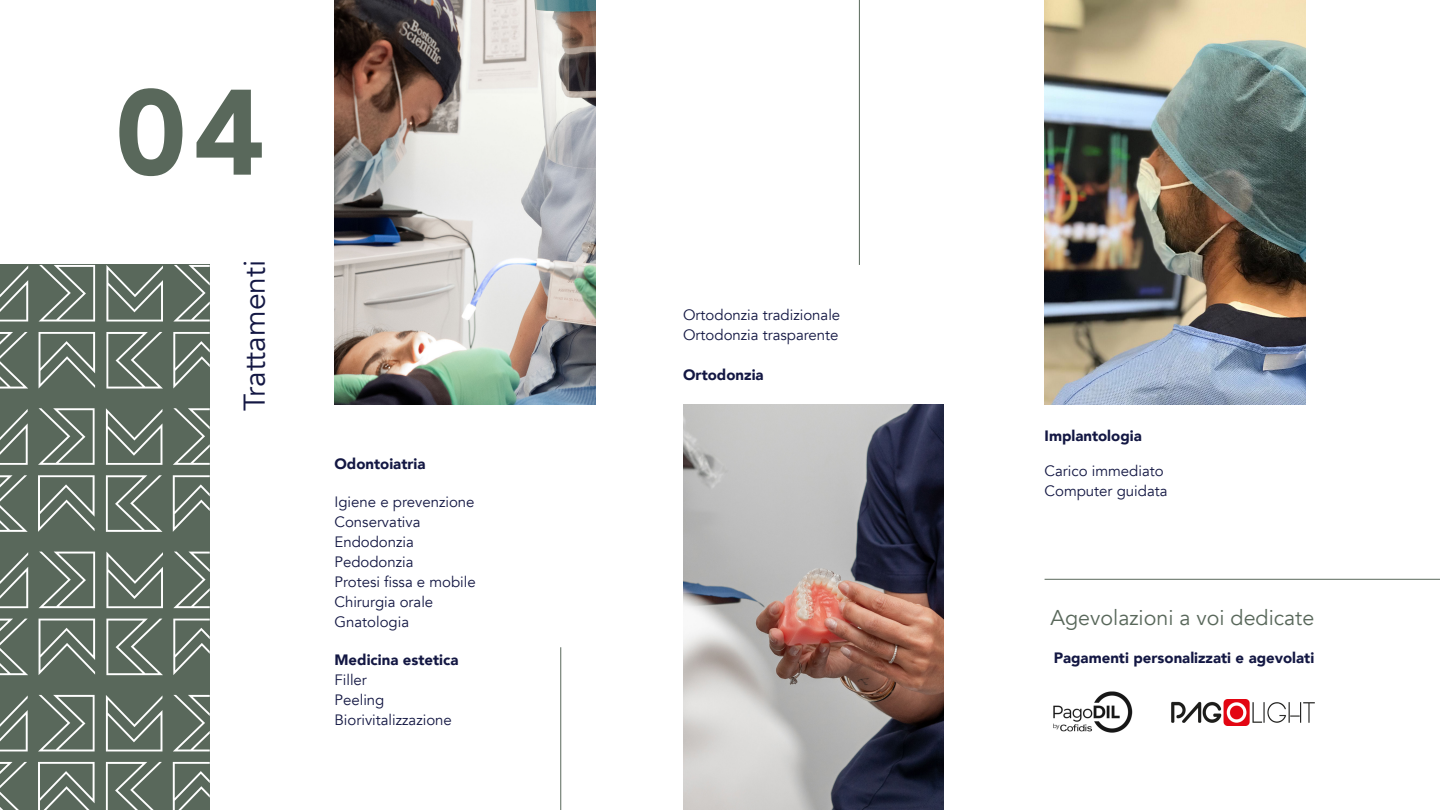
<style>
.page{position:relative;width:1440px;height:810px;background:#fff}
.page>*{position:absolute;margin:0;border:0;box-sizing:border-box;transform-origin:0 0}
.t1{font:900 120px "Avenir";color:#59685b}
.t2{font:30px "Avenir";color:#131743}
.t3{font:21.4px "Avenir";color:#59685b}
.t4{font:15px "Avenir";color:#131743}
.t5{font:900 15px "Avenir";color:#131743}
</style>
<div class="page">
<img style="left:334px;top:0;width:261px;height:405px">
<img style="left:683px;top:405px;width:261px;height:405px">
<img style="left:1045px;top:0;width:260px;height:405px">
<hr style="left:560px;top:647px;width:1px;height:163px;background:#59685b">
<hr style="left:859px;top:0;width:1px;height:265px;background:#59685b">
<hr style="left:1045px;top:579px;width:395px;height:1px;background:#59685b">
<div style="left:0;top:265px;width:210px;height:545px;background:#59685b"></div>
<svg style="left:0;top:266px;width:28px;height:55px"></svg>
<svg style="left:39px;top:265px;width:56px;height:56px"></svg>
<svg style="left:0;top:332px;width:28px;height:56px"></svg>
<svg style="left:39px;top:332px;width:56px;height:56px"></svg>
<svg style="left:106px;top:265px;width:57px;height:56px"></svg>
<svg style="left:174px;top:265px;width:36px;height:56px"></svg>
<svg style="left:106px;top:332px;width:57px;height:56px"></svg>
<svg style="left:173px;top:332px;width:37px;height:56px"></svg>
<svg style="left:0;top:552px;width:28px;height:56px"></svg>
<svg style="left:39px;top:551px;width:56px;height:57px"></svg>
<svg style="left:0;top:619px;width:28px;height:56px"></svg>
<svg style="left:39px;top:619px;width:56px;height:56px"></svg>
<svg style="left:106px;top:551px;width:57px;height:57px"></svg>
<svg style="left:173px;top:551px;width:37px;height:57px"></svg>
<svg style="left:106px;top:619px;width:57px;height:56px"></svg>
<svg style="left:173px;top:619px;width:37px;height:56px"></svg>
<svg style="left:0;top:409px;width:28px;height:56px"></svg>
<svg style="left:38px;top:408px;width:57px;height:57px"></svg>
<svg style="left:0;top:475px;width:28px;height:57px"></svg>
<svg style="left:38px;top:475px;width:57px;height:57px"></svg>
<svg style="left:106px;top:408px;width:56px;height:57px"></svg>
<svg style="left:173px;top:408px;width:37px;height:57px"></svg>
<svg style="left:106px;top:475px;width:56px;height:57px"></svg>
<svg style="left:173px;top:475px;width:37px;height:57px"></svg>
<svg style="left:0;top:695px;width:28px;height:56px"></svg>
<svg style="left:38px;top:695px;width:57px;height:56px"></svg>
<svg style="left:0;top:762px;width:27px;height:48px"></svg>
<svg style="left:38px;top:762px;width:57px;height:48px"></svg>
<svg style="left:106px;top:695px;width:56px;height:56px"></svg>
<svg style="left:173px;top:695px;width:37px;height:56px"></svg>
<svg style="left:106px;top:762px;width:56px;height:48px"></svg>
<svg style="left:173px;top:762px;width:37px;height:48px"></svg>
<img style="left:1172px;top:700px;width:142px;height:25px">
<img style="left:1053px;top:692px;width:79px;height:41px">
<p class="t1" style="left:115px;top:30px;width:151px">04</p>
<p class="t2" style="left:236px;top:411px;width:153px;rotate:-90deg">Trattamenti</p>
<p class="t5" style="left:334px;top:451px;width:93px">Odontoiatria</p>
<p class="t4" style="left:334px;top:493px;width:142px">Igiene e prevenzione</p>
<p class="t4" style="left:334px;top:513px;width:88px">Conservativa</p>
<p class="t4" style="left:334px;top:533px;width:81px">Endodonzia</p>
<p class="t4" style="left:334px;top:553px;width:81px">Pedodonzia</p>
<p class="t4" style="left:334px;top:573px;width:143px">Protesi fissa e mobile</p>
<p class="t4" style="left:334px;top:593px;width:100px">Chirurgia orale</p>
<p class="t4" style="left:334px;top:613px;width:76px">Gnatologia</p>
<p class="t5" style="left:334px;top:647px;width:125px">Medicina estetica</p>
<p class="t4" style="left:334px;top:671px;width:34px">Filler</p>
<p class="t4" style="left:334px;top:691px;width:51px">Peeling</p>
<p class="t4" style="left:334px;top:711px;width:119px">Biorivitalizzazione</p>
<p class="t4" style="left:683px;top:306px;width:159px">Ortodonzia tradizionale</p>
<p class="t4" style="left:683px;top:326px;width:157px">Ortodonzia trasparente</p>
<p class="t5" style="left:683px;top:362px;width:82px">Ortodonzia</p>
<p class="t5" style="left:1045px;top:423px;width:99px">Implantologia</p>
<p class="t4" style="left:1045px;top:462px;width:121px">Carico immediato</p>
<p class="t4" style="left:1045px;top:482px;width:125px">Computer guidata</p>
<p class="t3" style="left:1051px;top:605px;width:265px">Agevolazioni a voi dedicate</p>
<p class="t5" style="left:1054px;top:645px;width:262px">Pagamenti personalizzati e agevolati</p>
</div>
